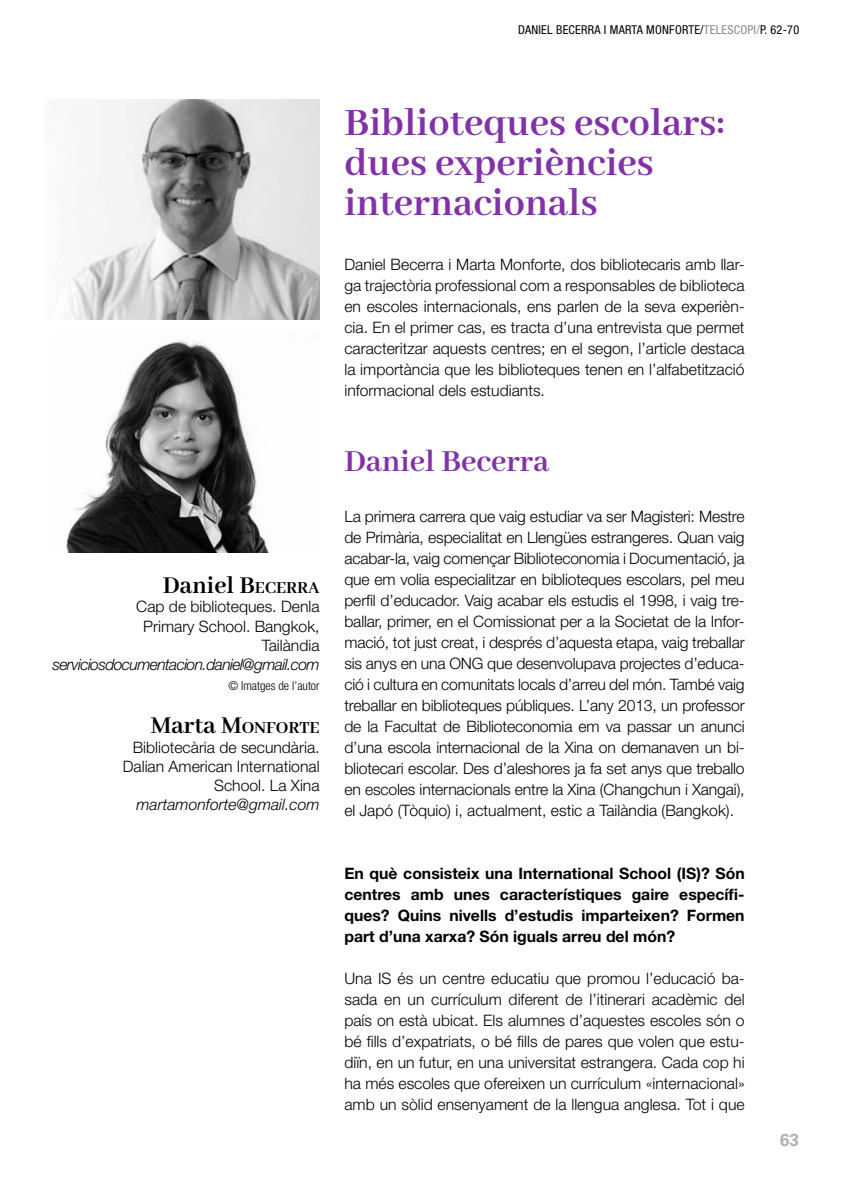
<style>
.page{position:relative;width:844px;height:1191px;background:#fff}
.page>*{position:absolute;margin:0;border:0;box-sizing:border-box;transform-origin:0 0}
.t1{font:700 42px/40.2px "Abhaya Libre";color:#8132a7}
.t2{font:700 33.25px "Abhaya Libre";color:#8132a7}
.t3{font:700 26.25px "Abhaya Libre";color:#000}
.t4{font:700 18.38px "Abhaya Libre";color:#000}
.t5{font:700 17.5px "Univers LT Std";color:#b3b2b2}
.t6{font:300 15.75px/21px "Helvetica Neue LT Std";color:#000;text-align:justify}
.t7{font:700 15.75px/21px "Helvetica Neue LT Std";color:#000;text-align:justify}
.t8{font:italic 300 15.75px "Helvetica Neue LT Std";letter-spacing:-.04em;color:#000}
.t9{font:italic 300 15.75px "Helvetica Neue LT Std";color:#000}
.t10{font:condensed 12.25px "Helvetica Neue LT Std";letter-spacing:.02em;color:#000}
.t11{font:300 condensed 12.25px "Helvetica Neue LT Std";color:#000}
.s1{color:#878787}
.s2{font-style:inherit}
.s3{font-size:18.38px}
.s4{font-size:26.25px}
</style>
<div class="page">
<img style="left:68px;top:99px;width:251px;height:220px">
<img style="left:66px;top:341px;width:203px;height:211px">
<p class="t10" style="left:518px;top:22px;width:283px">DANIEL BECERRA I MARTA MONFORTE/<span class="s1">TELESCOPI/</span>P. 62-70</p>
<h3 class="t3" style="left:163px;top:571px;width:158px">Daniel <span class="s2">B</span><span class="s3">ECERRA</span></h3>
<p class="t6" style="left:136px;top:597px;width:185px;line-height:19.2px;text-align:right">Cap de biblioteques. Denla<br>Primary School. Bangkok,<br>Tailàndia</p>
<p class="t8" style="left:52px;top:655px;width:268px">serviciosdocumentacion.daniel@gmail.com</p>
<p class="t11" style="left:228px;top:678px;width:92px">© Imatges de l’autor</p>
<p class="t4" style="left:151px;top:718px;width:170px"><span class="s4">Marta</span> <span class="s4">M</span>ONFORTE</p>
<p class="t6" style="left:123px;top:737px;width:198px;line-height:19.2px;text-align:right">Bibliotecària de secundària.<br>Dalian American International<br>School. La Xina</p>
<p class="t9" style="left:136px;top:795px;width:184px">martamonforte@gmail.com</p>
<h1 class="t1" style="left:344px;top:104px;width:382px">Biblioteques escolars: dues experiències internacionals</h1>
<p class="t6" style="left:344px;top:253px;width:401px">Daniel Becerra i Marta Monforte, dos bibliotecaris amb llar&shy;ga trajectòria professional com a responsables de biblioteca en escoles internacionals, ens parlen de la seva experièn&shy;cia. En el primer cas, es tracta d’una entrevista que permet caracteritzar aquests centres; en el segon, l’article destaca la importància que les biblioteques tenen en l’alfabetització informacional dels estudiants.</p>
<h2 class="t2" style="left:344px;top:443px;width:206px">Daniel Becerra</h2>
<p class="t6" style="left:344px;top:505px;width:402px">La primera carrera que vaig estudiar va ser Magisteri: Mestre de Primària, especialitat en Llengües estrangeres. Quan vaig acabar-la, vaig començar Biblioteconomia i Documentació, ja que em volia especialitzar en biblioteques escolars, pel meu perfil d’educador. Vaig acabar els estudis el 1998, i vaig tre&shy;ballar, primer, en el Comissionat per a la Societat de la Infor&shy;mació, tot just creat, i després d’aquesta etapa, vaig treballar sis anys en una ONG que desenvolupava projectes d’educa&shy;ció i cultura en comunitats locals d’arreu del món. També vaig treballar en biblioteques públiques. L’any 2013, un professor de la Facultat de Biblioteconomia em va passar un anunci d’una escola internacional de la Xina on demanaven un bi&shy;bliotecari escolar. Des d’aleshores ja fa set anys que treballo en escoles internacionals entre la Xina (Changchun i Xangai), el Japó (Tòquio) i, actualment, estic a Tailàndia (Bangkok).</p>
<p class="t7" style="left:344px;top:862px;width:401px">En què consisteix una International School (IS)? Són centres amb unes característiques gaire específi&shy;ques? Quins nivells d’estudis imparteixen? Formen part d’una xarxa? Són iguals arreu del món?</p>
<p class="t6" style="left:344px;top:967px;width:401px">Una IS és un centre educatiu que promou l’educació ba&shy;sada en un currículum diferent de l’itinerari acadèmic del país on està ubicat. Els alumnes d’aquestes escoles són o bé fills d’expatriats, o bé fills de pares que volen que estu&shy;diïn, en un futur, en una universitat estrangera. Cada cop hi ha més escoles que ofereixen un currículum «internacional» amb un sòlid ensenyament de la llengua anglesa. Tot i que</p>
<p class="t5" style="left:779px;top:1129px;width:21px">63</p>
</div>
